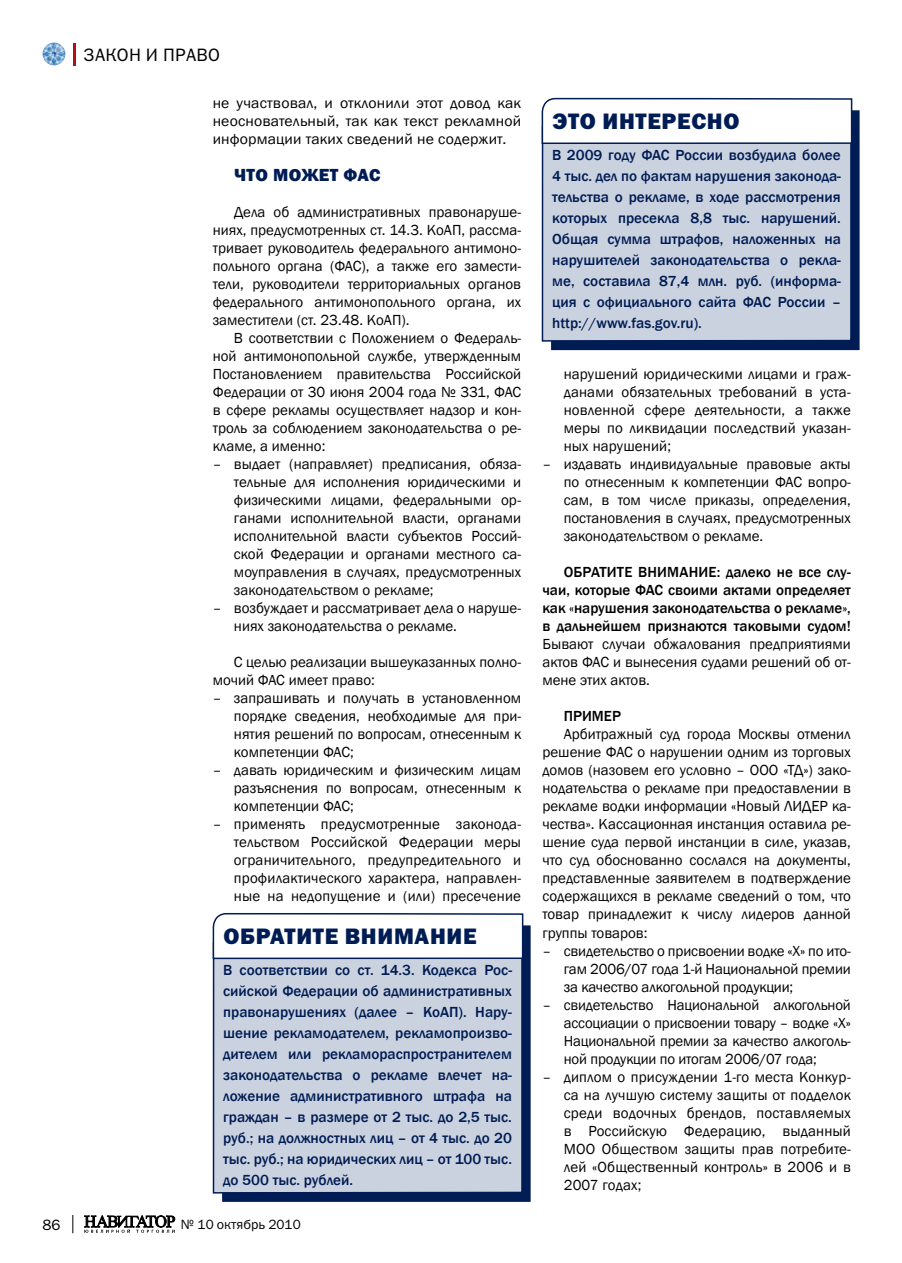
<style>
.page{position:relative;width:902px;height:1263px;background:#fff}
.page>*{position:absolute;margin:0;border:0;box-sizing:border-box;transform-origin:0 0}
.t1{font:22.5px "Franklin Gothic Heavy C";letter-spacing:.03em;color:#001c54}
.t2{font:18px "Franklin Gothic Book C";letter-spacing:.02em;color:#000}
.t3{font:800 18px "Franklin Gothic";letter-spacing:.015em;color:#001c54}
.t4{font:15px/18px "Franklin Gothic";color:#000;text-align:justify}
.t5{font:500 15px/21px "Franklin Gothic";color:#001c54;text-align:justify}
.t6{font:500 15px/18px "Franklin Gothic";color:#000;text-align:justify}
.t7{font:15px/18px "Franklin Gothic";color:#000;text-align:justify;scale:1.05 1}
.t8{font:15px "Franklin Gothic Book C";color:#000}
.t9{font:13.5px "Franklin Gothic Book C";color:#000}
</style>
<div class="page">
<img style="left:43px;top:43px;width:22px;height:22px;border-radius:11px">
<hr style="left:73px;top:43px;width:3px;height:23px;background:#b01116">
<svg style="left:84px;top:1215px;width:91px;height:18px"></svg>
<svg style="left:72px;top:1215px;width:1px;height:18px"></svg>
<div style="left:551px;top:110px;width:308px;height:240px;background:#001c54"></div>
<div style="left:541px;top:145px;width:310px;height:197px;background:#cbd2df"></div>
<svg style="left:541px;top:97px;width:312px;height:48px"></svg>
<div style="left:222px;top:925px;width:308px;height:277px;background:#001c54"></div>
<div style="left:212px;top:960px;width:310px;height:234px;background:#cbd2df"></div>
<svg style="left:212px;top:913px;width:312px;height:47px"></svg>
<p class="t2" style="left:84px;top:45px;width:138px">ЗАКОН И ПРАВО</p>
<p class="t7" style="left:213px;top:95px;width:295px">не участвовал, и отклонили этот довод как неосновательный, так как текст рекламной информации таких сведений не содержит.</p>
<p class="t3" style="left:234px;top:163px;width:136px">Что может ФАС</p>
<p class="t4" style="left:213px;top:203px;width:310px;text-indent:21px">Дела об административных правонаруше&shy;ниях, предусмотренных ст. 14.3. КоАП, рассма&shy;тривает руководитель федерального антимоно&shy;польного органа (ФАС), а также его замести&shy;тели, руководители территориальных органов федерального антимонопольного органа, их заместители (ст. 23.48. КоАП).</p>
<p class="t4" style="left:213px;top:329px;width:310px;text-indent:21px">В соответствии с Положением о Федераль&shy;ной антимонопольной службе, утвержденным Постановлением правительства Российской Федерации от 30 июня 2004 года № 331, ФАС в сфере рекламы осуществляет надзор и кон&shy;троль за соблюдением законодательства о ре&shy;кламе, а именно:</p>
<p class="t4" style="left:234px;top:455px;width:289px;text-indent:-21px">– выдает (направляет) предписания, обяза&shy;тельные для исполнения юридическими и физическими лицами, федеральными ор&shy;ганами исполнительной власти, органами исполнительной власти субъектов Россий&shy;ской Федерации и органами местного са&shy;моуправления в случаях, предусмотренных законодательством о рекламе;</p>
<p class="t4" style="left:234px;top:599px;width:289px;text-indent:-21px">– возбуждает и рассматривает дела о наруше&shy;ниях законодательства о рекламе.</p>
<p class="t4" style="left:213px;top:653px;width:310px;text-indent:21px">С целью реализации вышеуказанных полно&shy;мочий ФАС имеет право:</p>
<p class="t4" style="left:234px;top:689px;width:289px;text-indent:-21px">– запрашивать и получать в установленном порядке сведения, необходимые для при&shy;нятия решений по вопросам, отнесенным к компетенции ФАС;</p>
<p class="t4" style="left:234px;top:761px;width:289px;text-indent:-21px">– давать юридическим и физическим лицам разъяснения по вопросам, отнесенным к компетенции ФАС;</p>
<p class="t4" style="left:234px;top:815px;width:288px;text-indent:-21px">– применять предусмотренные законода&shy;тельством Российской Федерации меры ограничительного, предупредительного и профилактического характера, направлен&shy;ные на недопущение и (или) пресечение</p>
<h1 class="t1" style="left:223px;top:923px;width:255px">ОБРАТИТЕ ВНИМАНИЕ</h1>
<p class="t5" style="left:223px;top:959px;width:290px">В соответствии со ст. 14.3. Кодекса Рос&shy;сийской Федерации об административных правонарушениях (далее – КоАП). Нару&shy;шение рекламодателем, рекламопроизво&shy;дителем или рекламораспространителем законодательства о рекламе влечет на&shy;ложение административного штрафа на граждан – в размере от 2 тыс. до 2,5 тыс. руб.; на должностных лиц – от 4 тыс. до 20 тыс. руб.; на юридических лиц – от 100 тыс. до 500 тыс. рублей.</p>
<p class="t8" style="left:43px;top:1216px;width:20px">86</p>
<p class="t9" style="left:181px;top:1217px;width:121px">№ 10 октябрь 2010</p>
<h1 class="t1" style="left:552px;top:108px;width:189px">ЭТО ИНТЕРЕСНО</h1>
<p class="t5" style="left:552px;top:144px;width:290px">В 2009 году ФАС России возбудила более 4 тыс. дел по фактам нарушения законода&shy;тельства о рекламе, в ходе рассмотрения которых пресекла 8,8 тыс. нарушений.<br>Общая сумма штрафов, наложенных на нарушителей законодательства о рекла&shy;ме, составила 87,4 млн. руб. (информа&shy;ция с официального сайта ФАС России – http://www.fas.gov.ru).</p>
<p class="t4" style="left:563px;top:366px;width:288px">нарушений юридическими лицами и граж&shy;данами обязательных требований в уста&shy;новленной сфере деятельности, а также меры по ликвидации последствий указан&shy;ных нарушений;</p>
<p class="t4" style="left:563px;top:456px;width:289px;text-indent:-21px">– издавать индивидуальные правовые акты по отнесенным к компетенции ФАС вопро&shy;сам, в том числе приказы, определения, постановления в случаях, предусмотренных законодательством о рекламе.</p>
<p class="t6" style="left:563px;top:564px;width:19px">Обратите</p>
<p class="t6" style="left:638px;top:564px;width:20px">внимание</p>
<p class="t6" style="left:542px;top:564px;width:310px;text-indent:174px">: далеко не все слу&shy;чаи, которые ФАС своими актами определяет как «нарушения законодательства о рекламе», в дальнейшем признаются таковыми судом!</p>
<p class="t4" style="left:542px;top:636px;width:310px">Бывают случаи обжалования предприятиями актов ФАС и вынесения судами решений об от&shy;мене этих актов.</p>
<p class="t6" style="left:563px;top:708px;width:59px">ПРИМЕР</p>
<p class="t4" style="left:542px;top:726px;width:310px;text-indent:21px">Арбитражный суд города Москвы отменил решение ФАС о нарушении одним из торговых домов (назовем его условно – ООО «ТД») зако&shy;нодательства о рекламе при предоставлении в рекламе водки информации «Новый ЛИДЕ</p>
<p class="t4" style="left:542px;top:798px;width:310px;text-indent:277px">Р ка&shy;чества». Кассационная инстанция оставила ре&shy;шение суда первой инстанции в силе, указав, что суд обоснованно сослался на документы, представленные заявителем в подтверждение содержащихся в рекламе сведений о том, что товар принадлежит к числу лидеров данной группы товаров:</p>
<p class="t4" style="left:563px;top:942px;width:289px;text-indent:-21px">– свидетельство о присвоении водке «Х» по ито&shy;гам 2006/07 года 1-й Национальной премии за качество алкогольной продукции;</p>
<p class="t4" style="left:563px;top:996px;width:288px;text-indent:-21px">– свидетельство Национальной алкогольной ассоциации о присвоении товару – водке «Х» Национальной премии за качество алкоголь&shy;ной продукции по итогам 2006/07 года;</p>
<p class="t4" style="left:563px;top:1068px;width:289px;text-indent:-21px">– диплом о присуждении 1-го места Конкур&shy;са на лучшую систему защиты от подделок среди водочных брендов, поставляемых в Российскую Федерацию, выданный МОО Обществом защиты прав потребите&shy;лей «Общественный контроль» в 2006 и в 2007 годах;</p>
</div>
